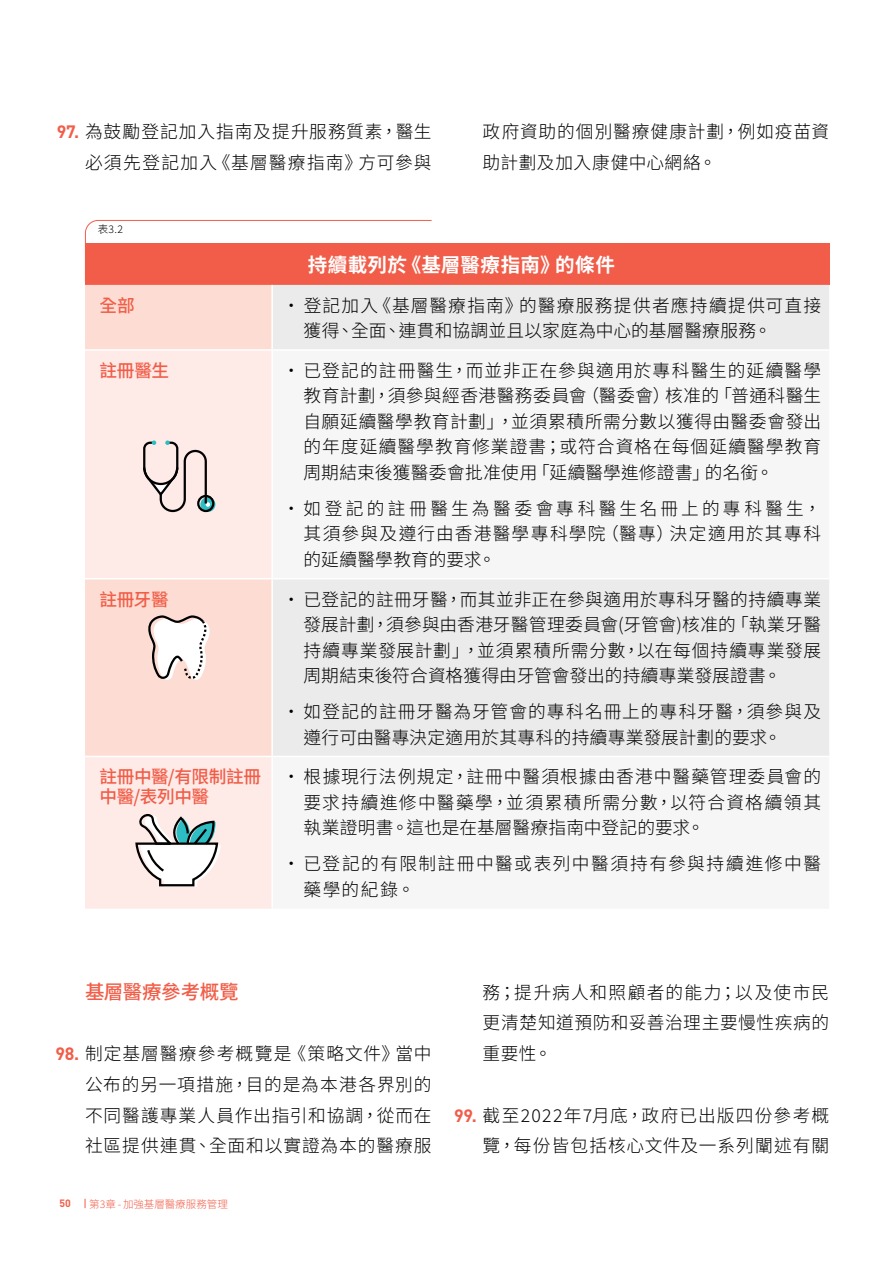
<style>
.page{position:relative;width:893px;height:1263px;background:#fff}
.page>*{position:absolute;margin:0;border:0;box-sizing:border-box;transform-origin:0 0}
.t1{font:700 19.5px "Noto Sans HK";letter-spacing:.02em;color:#fff}
.t2{font:500 19.5px "Noto Sans HK";letter-spacing:-.015em;color:#f15d48}
.t3{font:300 17.7px/25.5px "Noto Sans HK";letter-spacing:.05em;color:#000;text-align:justify}
.t4{font:300 17.7px/25.5px "Noto Sans HK";letter-spacing:.085em;color:#000}
.t5{font:500 17.7px/19.5px "Noto Sans HK";letter-spacing:-.025em;color:#f15d48}
.t6{font:300 10.5px "Noto Sans HK";letter-spacing:-.005em;color:#f15d48}
.t7{font:300 10.5px "Noto Sans HK";color:#000}
.t8{font:700 10.5px "DIN Pro";color:#f15d48}
.s1{font-family:"DIN Pro";font-weight:700;color:#f15d48}
</style>
<div class="page">
<div style="left:85px;top:244px;width:744px;height:41px;background:#f15d48"></div>
<div style="left:85px;top:285px;width:186px;height:64px;background:#fdddd3"></div>
<div style="left:273px;top:285px;width:556px;height:64px;background:#ebebec"></div>
<svg style="left:85px;top:351px;width:186px;height:558px;background:#fde5e0"></svg>
<div style="left:273px;top:579px;width:556px;height:177px;background:#ebebec"></div>
<hr style="left:85px;top:578px;width:187px;height:1px;background:#fff">
<hr style="left:85px;top:756px;width:187px;height:1px;background:#fff">
<svg style="left:200px;top:497px;width:15px;height:15px"></svg>
<div style="left:197px;top:495px;width:17px;height:17px;border:2px solid #000;border-radius:50%"></div>
<svg style="left:142px;top:440px;width:68px;height:73px;background:#d3c6c3"></svg>
<svg style="left:145px;top:614px;width:66px;height:66px"></svg>
<svg style="left:135px;top:814px;width:86px;height:73px"></svg>
<svg style="left:85px;top:220px;width:347px;height:24px"></svg>
<p class="t3" style="left:57px;top:117px;width:376px;line-height:30.8px;text-align:right"><span class="s1">97.</span> 為鼓勵登記加入指南及提升服務質素，醫生必須先登記加入《基層醫療指南》方可參與</p>
<p class="t3" style="left:483px;top:117px;width:348px;line-height:30.8px">政府資助的個別醫療健康計劃，例如疫苗資助計劃及加入康健中心網絡。</p>
<p class="t7" style="left:98px;top:223px;width:27px">表3.2</p>
<p class="t1" style="left:308px;top:254px;width:309px">持續載列於《基層醫療指南》的條件</p>
<p class="t5" style="left:100px;top:296px;width:37px">全部</p>
<p class="t3" style="left:304px;top:293px;width:519px;text-indent:-21px">• 登記加入《基層醫療指南》的醫療服務提供者應持續提供可直接獲得、全面、連貫和協調並且以家庭為中心的基層醫療服務。</p>
<p class="t5" style="left:100px;top:361px;width:71px">註冊醫生</p>
<p class="t3" style="left:304px;top:358px;width:519px;text-indent:-21px">• 已登記的註冊醫生，而並非正在參與適用於專科醫生的延續醫學教育計劃，須參與經香港醫務委員會（醫委會）核准的「普通科醫生自願延續醫學教育計劃」，並須累積所需分數以獲得由醫委會發出的年度延續醫學教育修業證書；或符合資格在每個延續醫學教育周期結束後獲醫委會批准使用「延續醫學進修證書」的名銜。</p>
<p class="t3" style="left:304px;top:496px;width:519px;text-indent:-21px">•如登記的註冊醫生為醫委會專科醫生名冊上的專科醫生，其須參與及遵行由香港醫學專科學院（醫專）決定適用於其專科的延續醫學教育的要求。</p>
<p class="t5" style="left:100px;top:590px;width:71px">註冊牙醫</p>
<p class="t3" style="left:304px;top:587px;width:519px;text-indent:-21px">• 已登記的註冊牙醫，而其並非正在參與適用於專科牙醫的持續專業發展計劃，須參與由香港牙醫管理委員會(牙管會)核准的「執業牙醫持續專業發展計劃」，並須累積所需分數，以在每個持續專業發展周期結束後符合資格獲得由牙管會發出的持續專業發展證書。</p>
<p class="t3" style="left:304px;top:699px;width:519px;text-indent:-21px">• 如登記的註冊牙醫為牙管會的專科名冊上的專科牙醫，須參與及遵行可由醫專決定適用於其專科的持續專業發展計劃的要求。</p>
<p class="t5" style="left:100px;top:767px;width:163px">註冊中醫/有限制註冊中醫/表列中醫</p>
<p class="t3" style="left:304px;top:764px;width:519px;text-indent:-21px">• 根據現行法例規定，註冊中醫須根據由香港中醫藥管理委員會的要求持續進修中醫藥學，並須累積所需分數，以符合資格續領其執業證明書。這也是在基層醫療指南中登記的要求。</p>
<p class="t4" style="left:304px;top:851px;width:519px;text-indent:-21px">• 已登記的有限制註冊中醫或表列中醫須持有參與持續進修中醫藥學的紀錄。</p>
<p class="t2" style="left:85px;top:980px;width:155px">基層醫療參考概覽</p>
<p class="t3" style="left:85px;top:1038px;width:348px;line-height:30.8px;text-indent:-30px"><span class="s1">98.</span> 制定基層醫療參考概覽是《策略文件》當中公布的另一項措施，目的是為本港各界別的不同醫護專業人員作出指引和協調，從而在社區提供連貫、全面和以實證為本的醫療服</p>
<p class="t8" style="left:60px;top:1196px;width:13px">50</p>
<p class="t6" style="left:89px;top:1198px;width:140px">第3章 - 加強基層醫療服務管理</p>
<p class="t3" style="left:483px;top:977px;width:348px;line-height:30.8px">務；提升病人和照顧者的能力；以及使市民更清楚知道預防和妥善治理主要慢性疾病的重要性。</p>
<p class="t3" style="left:454px;top:1100px;width:377px;line-height:30.8px;text-align:right"><span class="s1">99.</span> 截至2022年7月底，政府已出版四份參考概覽，每份皆包括核心文件及一系列闡述有關</p>
</div>
